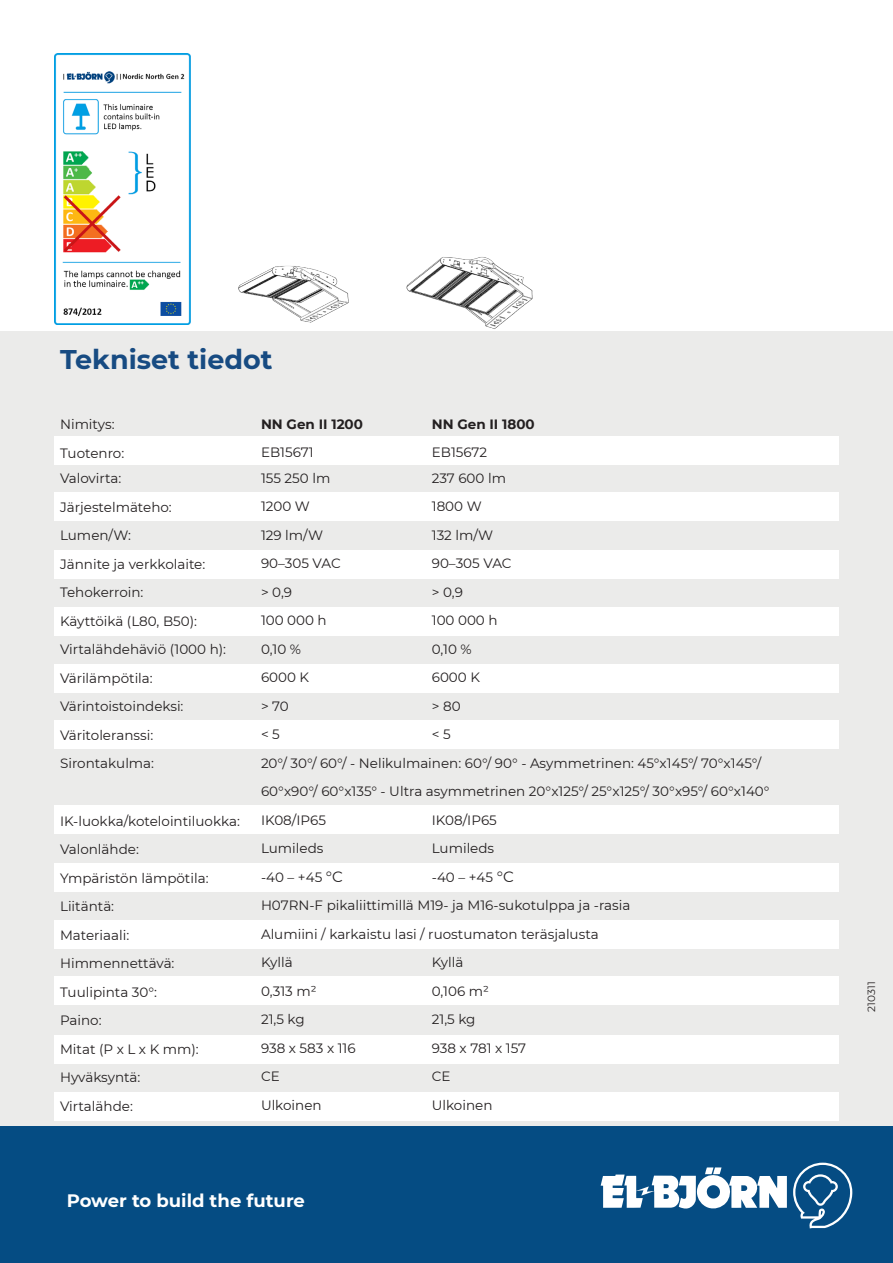
<style>
.page{position:relative;width:893px;height:1263px;background:#fff}
.page>*{position:absolute;margin:0;border:0;box-sizing:border-box;transform-origin:0 0}
.t1{font:700 27px "Montserrat";color:#174b82}
.t2{font:700 18px "Montserrat";color:#fff}
.t3{font:13.5px/28.5px "Montserrat";color:#231f20}
.t4{font:700 13.5px "Montserrat";color:#231f20}
.t5{font:12px "Myriad Pro";color:#3e3e3f}
.t6{font:10.5px "Montserrat";color:#231f20}
.s1{font-size:15px}
</style>
<div class="page">
<div style="left:0;top:1126px;width:893px;height:137px;background:#054c83"></div>
<svg style="left:601px;top:1167px;width:186px;height:42px"></svg>
<svg style="left:793px;top:1163px;width:59px;height:65px"></svg>
<div style="left:0;top:332px;width:893px;height:794px;background:#ebebea"></div>
<div style="left:54px;top:492px;width:785px;height:29px;background:#fff"></div>
<div style="left:54px;top:550px;width:785px;height:29px;background:#fff"></div>
<div style="left:54px;top:607px;width:785px;height:29px;background:#fff"></div>
<div style="left:54px;top:664px;width:785px;height:28px;background:#fff"></div>
<div style="left:54px;top:863px;width:785px;height:28px;background:#fff"></div>
<div style="left:54px;top:806px;width:785px;height:28px;background:#fff"></div>
<div style="left:54px;top:920px;width:785px;height:29px;background:#fff"></div>
<div style="left:54px;top:976px;width:785px;height:29px;background:#fff"></div>
<div style="left:54px;top:1035px;width:785px;height:28px;background:#fff"></div>
<div style="left:54px;top:437px;width:785px;height:28px;background:#fff"></div>
<img style="left:406px;top:257px;width:127px;height:72px">
<img style="left:238px;top:266px;width:111px;height:57px">
<img style="left:54px;top:53px;width:136px;height:272px">
<div style="left:54px;top:720px;width:785px;height:29px;background:#fff"></div>
<div style="left:54px;top:1092px;width:785px;height:28px;background:#fff"></div>
<p class="t1" style="left:60px;top:340px;width:214px">Tekniset tiedot</p>
<p class="t3" style="left:60px;top:410px;width:56px">Nimitys:</p>
<p class="t3" style="left:60px;top:438px;width:66px">Tuotenro:</p>
<p class="t3" style="left:60px;top:464px;width:63px">Valovirta:</p>
<p class="t3" style="left:60px;top:492px;width:113px">Järjestelmäteho:</p>
<p class="t3" style="left:60px;top:521px;width:73px">Lumen/W:</p>
<p class="t3" style="left:60px;top:549px;width:147px">Jännite ja verkkolaite:</p>
<p class="t3" style="left:60px;top:578px;width:85px">Tehokerroin:</p>
<p class="t3" style="left:60px;top:606px;width:138px">Käyttöikä (L80, B50):</p>
<p class="t3" style="left:60px;top:635px;width:168px">Virtalähdehäviö (1000 h):</p>
<p class="t3" style="left:60px;top:663px;width:94px">Värilämpötila:</p>
<p class="t3" style="left:60px;top:692px;width:125px">Värintoistoindeksi:</p>
<p class="t3" style="left:60px;top:720px;width:95px">Väritoleranssi:</p>
<p class="t3" style="left:60px;top:749px;width:96px">Sirontakulma:</p>
<p class="t5" style="left:46px;top:424px;width:45px">Smal 30°</p>
<p class="t3" style="left:60px;top:806px;width:181px">IK-luokka/kotelointiluokka:</p>
<p class="t3" style="left:60px;top:834px;width:80px">Valonlähde:</p>
<p class="t3" style="left:60px;top:863px;width:150px">Ympäristön lämpötila:</p>
<p class="t3" style="left:60px;top:891px;width:56px">Liitäntä:</p>
<p class="t3" style="left:60px;top:920px;width:71px">Materiaali:</p>
<p class="t3" style="left:60px;top:948px;width:116px">Himmennettävä:</p>
<p class="t3" style="left:60px;top:977px;width:99px">Tuulipinta 30°:</p>
<p class="t3" style="left:60px;top:1005px;width:43px">Paino:</p>
<p class="t3" style="left:60px;top:1034px;width:140px">Mitat (P x L x K mm):</p>
<p class="t3" style="left:60px;top:1062px;width:82px">Hyväksyntä:</p>
<p class="t3" style="left:60px;top:1091px;width:74px">Virtalähde:</p>
<p class="t4" style="left:432px;top:414px;width:104px">NN Gen II 1800</p>
<p class="t3" style="left:432px;top:437px;width:57px">EB15672</p>
<p class="t3" style="left:432px;top:463px;width:76px">237 600 lm</p>
<p class="t3" style="left:432px;top:491px;width:51px">1800 W</p>
<p class="t3" style="left:432px;top:520px;width:63px">132 lm/W</p>
<p class="t3" style="left:432px;top:548px;width:81px">90–305 VAC</p>
<p class="t3" style="left:432px;top:577px;width:33px">&gt; 0,9</p>
<p class="t3" style="left:432px;top:605px;width:67px">100 000 h</p>
<p class="t3" style="left:432px;top:634px;width:42px">0,10 %</p>
<p class="t3" style="left:432px;top:662px;width:50px">6000 K</p>
<p class="t3" style="left:432px;top:691px;width:30px">&gt; 80</p>
<p class="t3" style="left:432px;top:719px;width:20px">&lt; 5</p>
<p class="t4" style="left:261px;top:414px;width:103px">NN Gen II 1200</p>
<p class="t3" style="left:261px;top:438px;width:54px">EB15671</p>
<p class="t3" style="left:261px;top:463px;width:71px">155 250 lm</p>
<p class="t3" style="left:261px;top:492px;width:50px">1200 W</p>
<p class="t3" style="left:261px;top:520px;width:64px">129 lm/W</p>
<p class="t3" style="left:261px;top:549px;width:81px">90–305 VAC</p>
<p class="t3" style="left:261px;top:577px;width:33px">&gt; 0,9</p>
<p class="t3" style="left:261px;top:606px;width:67px">100 000 h</p>
<p class="t3" style="left:261px;top:634px;width:42px">0,10 %</p>
<p class="t3" style="left:261px;top:663px;width:50px">6000 K</p>
<p class="t3" style="left:261px;top:691px;width:29px">&gt; 70</p>
<p class="t3" style="left:261px;top:720px;width:20px">&lt; 5</p>
<p class="t3" style="left:261px;top:748px;width:510px">20°/ 30°/ 60°/ - Nelikulmainen: 60°/ 90° - Asymmetrinen: 45°x145°/ 70°x145°/<br>60°x90°/ 60°x135° - Ultra asymmetrinen 20°x125°/ 25°x125°/ 30°x95°/ 60°x140°</p>
<p class="t3" style="left:261px;top:805px;width:67px">IK08/IP65</p>
<p class="t3" style="left:261px;top:834px;width:64px">Lumileds</p>
<p class="t3" style="left:261px;top:862px;width:84px">-40 – +45 <span class="s1">°C</span></p>
<p class="t3" style="left:261px;top:891px;width:371px">H07RN-F pikaliittimillä M19- ja M16-sukotulppa ja -rasia</p>
<p class="t3" style="left:261px;top:919px;width:339px">Alumiini / karkaistu lasi / ruostumaton teräsjalusta</p>
<p class="t3" style="left:261px;top:948px;width:33px">Kyllä</p>
<p class="t3" style="left:261px;top:976px;width:57px">0,313 m²</p>
<p class="t3" style="left:261px;top:1005px;width:45px">21,5 kg</p>
<p class="t3" style="left:261px;top:1033px;width:96px">938 x 583 x 116</p>
<p class="t3" style="left:261px;top:1062px;width:20px">CE</p>
<p class="t3" style="left:261px;top:1090px;width:62px">Ulkoinen</p>
<p class="t3" style="left:432px;top:805px;width:67px">IK08/IP65</p>
<p class="t3" style="left:432px;top:833px;width:64px">Lumileds</p>
<p class="t3" style="left:432px;top:862px;width:84px">-40 – +45 <span class="s1">°C</span></p>
<p class="t3" style="left:432px;top:947px;width:33px">Kyllä</p>
<p class="t3" style="left:432px;top:976px;width:59px">0,106 m²</p>
<p class="t3" style="left:432px;top:1004px;width:45px">21,5 kg</p>
<p class="t3" style="left:432px;top:1033px;width:96px">938 x 781 x 157</p>
<p class="t3" style="left:432px;top:1061px;width:20px">CE</p>
<p class="t3" style="left:432px;top:1090px;width:62px">Ulkoinen</p>
<h2 class="t2" style="left:67px;top:1188px;width:240px">Power to build the future</h2>
<p class="t6" style="left:864px;top:1012px;width:32px;rotate:-90deg">210311</p>
</div>
